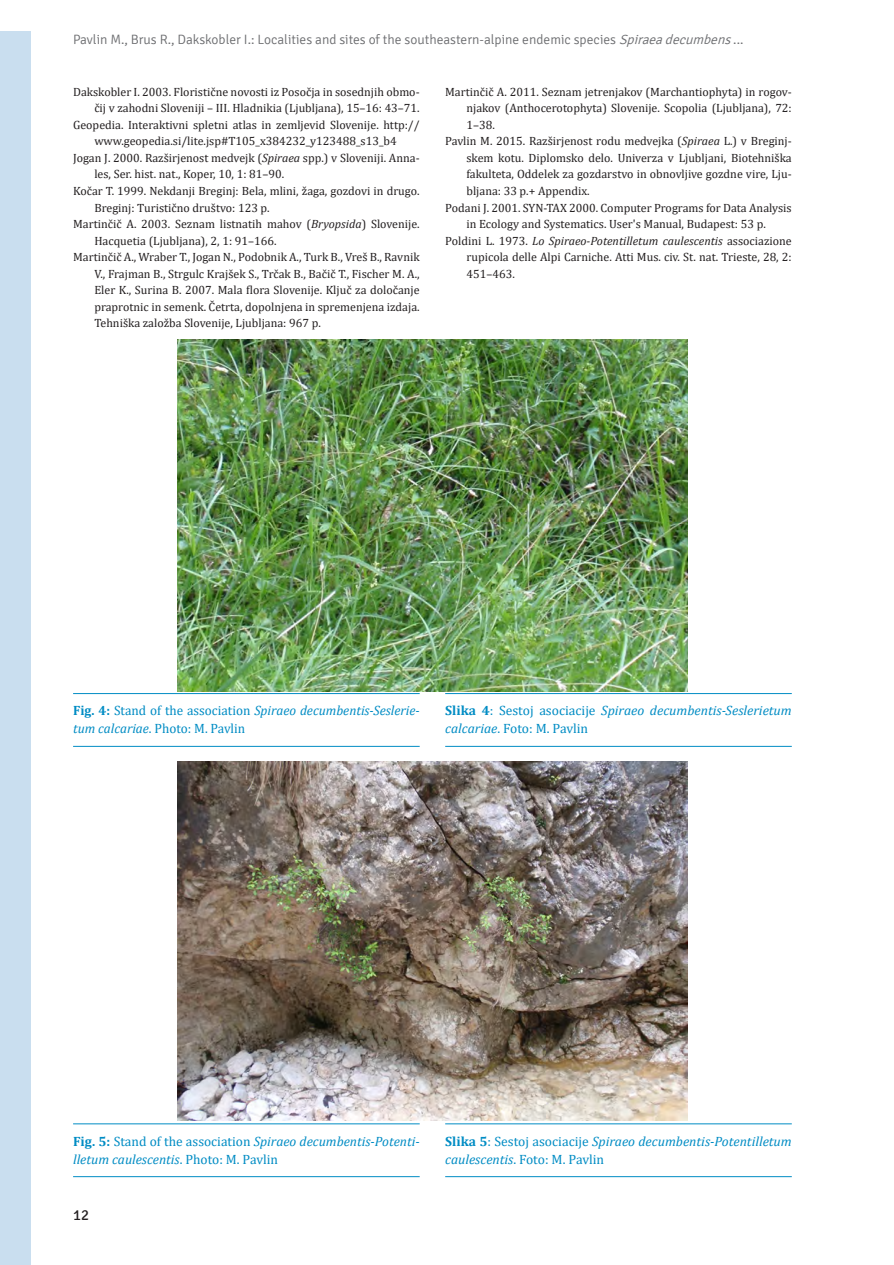
<style>
.page{position:relative;width:894px;height:1265px;background:#fff}
.page>*{position:absolute;margin:0;border:0;box-sizing:border-box;transform-origin:0 0}
.t1{font:15px "Signika";color:#231f20}
._30Slika{font:italic 13.5px/18px "Cambria";color:#008cc4}
.t2{font:300 13.5px "Signika";color:#6c6d70}
._80Viri{font:12px/16.5px "Cambria";color:#231f20;text-align:justify}
.s1{font-style:italic}
.s2{font-weight:700;font-style:normal}
.s3{font-style:normal}
</style>
<div class="page">
<div style="left:0;top:31px;width:31px;height:1233px;background:#c9deef"></div>
<hr style="left:73px;top:1123px;width:347px;height:1px;background:#008cc4">
<hr style="left:73px;top:1176px;width:347px;height:1px;background:#008cc4">
<hr style="left:445px;top:1123px;width:347px;height:1px;background:#008cc4">
<hr style="left:445px;top:1176px;width:347px;height:1px;background:#008cc4">
<hr style="left:73px;top:693px;width:347px;height:1px;background:#008cc4">
<hr style="left:73px;top:746px;width:347px;height:1px;background:#008cc4">
<hr style="left:445px;top:693px;width:347px;height:1px;background:#008cc4">
<hr style="left:445px;top:746px;width:347px;height:1px;background:#008cc4">
<img style="left:177px;top:340px;width:510px;height:351px">
<img style="left:177px;top:761px;width:510px;height:359px">
<p class="t2" style="left:73px;top:32px;width:672px">Pavlin M., Brus R., Dakskobler I.: Localities and sites of the southeastern-alpine endemic species <span class="s1">Spiraeadecumbens</span>...</p>
<p class="_80Viri" style="left:73px;top:83px;width:348px;text-align:right">Dakskobler I. 2003. Floristične novosti iz Posočja in sosednjih obmo&shy;čij v zahodni Sloveniji – III. Hladnikia (Ljubljana), 15–16: 43–71.</p>
<p class="_80Viri" style="left:73px;top:116px;width:348px;text-align:center">Geopedia. Interaktivni spletni atlas in zemljevid Slovenije. http:// www.geopedia.si/lite.jsp#T105_x384232_y123488_s13_b4</p>
<p class="_80Viri" style="left:94px;top:149px;width:327px;text-indent:-21px">Jogan J. 2000. Razširjenost medvejk (<span class="s1">Spiraea</span> spp.) v Sloveniji. Anna&shy;les, Ser. hist. nat., Koper, 10, 1: 81–90.</p>
<p class="_80Viri" style="left:94px;top:182px;width:327px;text-indent:-21px">Kočar T. 1999. Nekdanji Breginj: Bela, mlini, žaga, gozdovi in drugo.<br>Breginj: Turistično društvo: 123 p.</p>
<p class="_80Viri" style="left:94px;top:215px;width:327px;text-indent:-21px">Martinčič A. 2003. Seznam listnatih mahov (<span class="s1">Bryopsida</span>) Slovenije.<br>Hacquetia (Ljubljana), 2, 1: 91–166.</p>
<p class="_80Viri" style="left:94px;top:248px;width:327px;text-indent:-21px">Martinčič A., Wraber T., Jogan N., Podobnik A., Turk B., Vreš B., Ravnik V., Frajman B., Strgulc Krajšek S., Trčak B., Bačič T., Fischer M. A., Eler K., Surina B. 2007. Mala flora Slovenije. Ključ za določanje praprotnic in semenk. Četrta, dopolnjena in spremenjena izdaja.<br>Tehniška založba Slovenije, Ljubljana: 967 p.</p>
<p class="_80Viri" style="left:466px;top:83px;width:327px;text-indent:-21px">Martinčič A. 2011. Seznam jetrenjakov (Marchantiophyta) in rogov&shy;njakov (Anthocerotophyta) Slovenije. Scopolia (Ljubljana), 72:<br>1–38.</p>
<p class="_80Viri" style="left:466px;top:133px;width:327px;text-indent:-21px">Pavlin M. 2015. Razširjenost rodu medvejka (<span class="s1">Spiraea</span> L.) v Breginj&shy;skem kotu. Diplomsko delo. Univerza v Ljubljani, Biotehniška fakulteta, Oddelek za gozdarstvo in obnovljive gozdne vire, Lju&shy;bljana: 33 p.+ Appendix.</p>
<p class="_80Viri" style="left:445px;top:199px;width:348px;text-align:center">Podani J. 2001. SYN-TAX 2000. Computer Programs for Data Analysis in Ecology and Systematics. User's Manual, Budapest: 53 p.</p>
<p class="_80Viri" style="left:466px;top:232px;width:327px;text-indent:-21px">Poldini L. 1973. <span class="s1">Lo Spiraeo-Potentilletum caulescentis</span> associazione rupicola delle Alpi Carniche. Atti Mus. civ. St. nat. Trieste, 28, 2:<br>451–463.</p>
<p class="_30Slika" style="left:73px;top:701px;width:348px"><span class="s2">Fig. 4:</span> <span class="s3">Stand of the association</span> Spiraeo decumbentis-Seslerie&shy;tum calcariae<span class="s3">. Photo: M. Pavlin</span></p>
<p class="_30Slika" style="left:445px;top:701px;width:348px"><span class="s2">Slika 4</span><span class="s3">: Sestoj asociacije</span> Spiraeo decumbentis-Seslerietum calcariae<span class="s3">. Foto: M. Pavlin</span></p>
<p class="_30Slika" style="left:73px;top:1131px;width:348px"><span class="s2">Fig. 5:</span> <span class="s3">Stand of the association</span> Spiraeo decumbentis-Potenti&shy;lletum caulescentis<span class="s3">. Photo: M. Pavlin</span></p>
<p class="_30Slika" style="left:445px;top:1131px;width:348px"><span class="s2">Slika 5</span><span class="s3">: Sestoj asociacije</span> Spiraeo decumbentis-Potentilletum caulescentis<span class="s3">. Foto: M. Pavlin</span></p>
<p class="t1" style="left:73px;top:1205px;width:17px">12</p>
</div>
